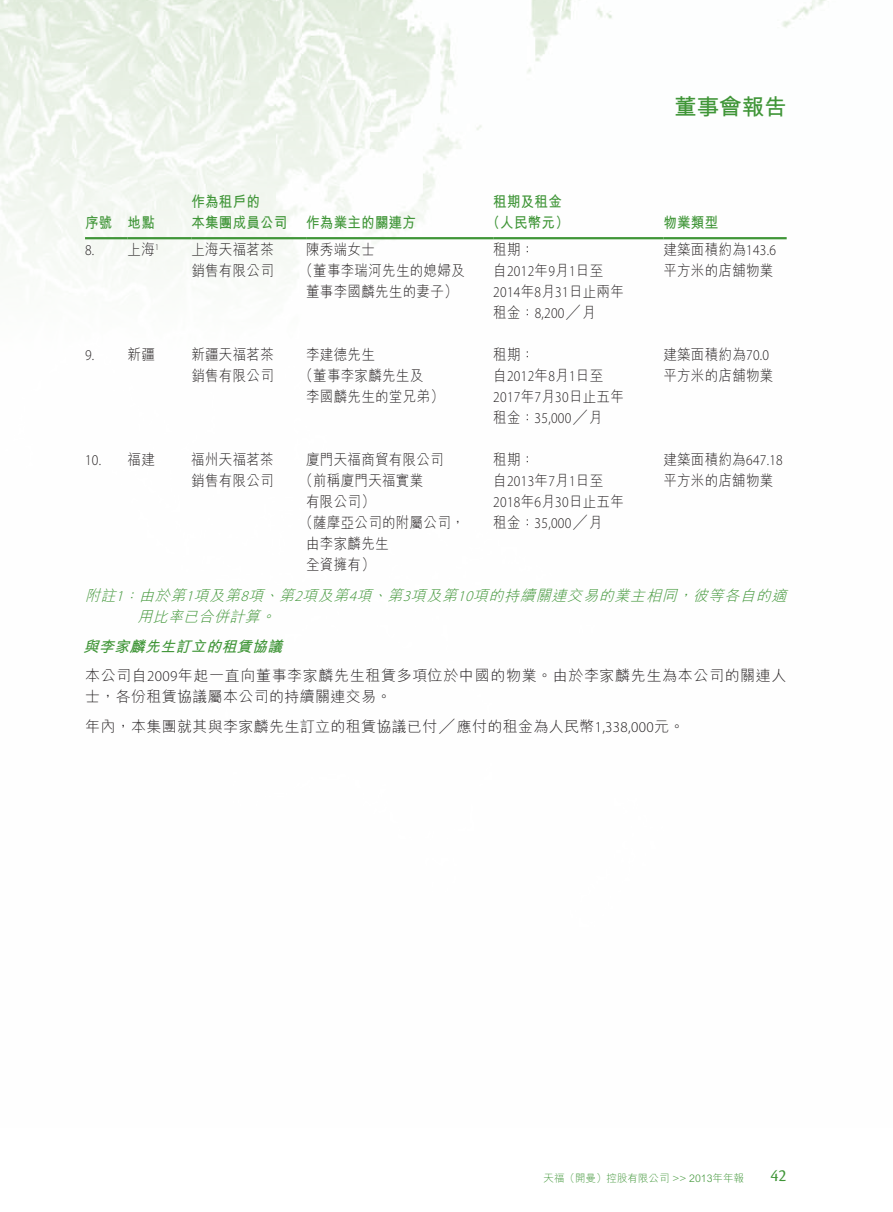
<style>
.page{position:relative;width:893px;height:1212px;background:#fff}
.page>*{position:absolute;margin:0;border:0;box-sizing:border-box;transform-origin:0 0}
.t1{font:700 22.5px "M Hei HK";color:#3f9537}
.t2{font:18px "Cronos Pro Disp";color:#3f9537}
.t3{font:300 15px/21px "M Hei HK";letter-spacing:.02em;color:#231f20;scale:.9 1}
.t4{font:300 15px/21px "Myriad Pro";letter-spacing:.02em;color:#231f20;scale:.9 1}
.t5{font:300 15px/29.5px "M Hei HK";letter-spacing:.02em;color:#231f20}
.t6{font:300 15px/29.5px "M Hei HK";letter-spacing:.04em;color:#231f20}
.t7{font:italic 300 15px/21px "M Hei HK";color:#3f9537}
.t8{font:700 15px/21px "M Hei HK";letter-spacing:.02em;color:#3f9537;scale:.9 1}
.t9{font:300 10.5px "M Hei HK";color:#3f9537}
.s1{font-family:"M Hei HK"}
.s2{font-family:"Myriad Pro"}
.s3{font-weight:700;font-style:italic;color:#3f9537}
</style>
<div class="page">
<img style="left:0;top:0;width:826px;height:276px">
<hr style="left:85px;top:237px;width:43px;height:2px;background:#3f9537">
<hr style="left:128px;top:237px;width:63px;height:2px;background:#3f9537">
<hr style="left:191px;top:237px;width:115px;height:2px;background:#3f9537">
<hr style="left:306px;top:237px;width:187px;height:2px;background:#3f9537">
<hr style="left:493px;top:237px;width:170px;height:2px;background:#3f9537">
<hr style="left:663px;top:237px;width:124px;height:2px;background:#3f9537">
<p class="t8" style="left:85px;top:211px;width:79px">序號 地點</p>
<p class="t8" style="left:191px;top:190px;width:251px">作為租戶的<br>本集團成員公司 作為業主的關連方</p>
<p class="t8" style="left:486px;top:190px;width:93px;text-align:center">租期及租金（人民幣元）</p>
<p class="t4" style="left:85px;top:240px;width:84px">8. <span class="s1">上海</span><sup>1</sup></p>
<p class="t3" style="left:191px;top:239px;width:93px">上海天福茗茶銷售有限公司</p>
<p class="t3" style="left:306px;top:239px;width:78px">陳秀端女士</p>
<p class="t3" style="left:299px;top:260px;width:185px">（董事李瑞河先生的媳婦及</p>
<p class="t3" style="left:306px;top:281px;width:170px">董事李國麟先生的妻子）</p>
<p class="t4" style="left:85px;top:345px;width:79px">9. <span class="s1">新疆</span></p>
<p class="t3" style="left:191px;top:344px;width:93px">新疆天福茗茶銷售有限公司</p>
<p class="t3" style="left:306px;top:344px;width:78px">李建德先生</p>
<p class="t3" style="left:299px;top:365px;width:139px">（董事李家麟先生及</p>
<p class="t3" style="left:306px;top:386px;width:154px">李國麟先生的堂兄弟）</p>
<p class="t4" style="left:85px;top:450px;width:79px">10. <span class="s1">福建</span></p>
<p class="t3" style="left:191px;top:449px;width:93px">福州天福茗茶銷售有限公司</p>
<p class="t3" style="left:306px;top:449px;width:154px">廈門天福商貿有限公司</p>
<p class="t3" style="left:299px;top:470px;width:139px">（前稱廈門天福實業</p>
<p class="t3" style="left:306px;top:491px;width:78px">有限公司）</p>
<p class="t3" style="left:299px;top:512px;width:185px">（薩摩亞公司的附屬公司，</p>
<p class="t3" style="left:306px;top:533px;width:93px">由李家麟先生</p>
<p class="t3" style="left:306px;top:554px;width:78px">全資擁有）</p>
<p class="t3" style="left:493px;top:239px;width:47px">租期：</p>
<p class="t4" style="left:493px;top:261px;width:147px"><span class="s1">自</span>2012<span class="s1">年</span>9<span class="s1">月</span>1<span class="s1">日至<br></span>2014<span class="s1">年</span>8<span class="s1">月</span>31<span class="s1">日止兩年</span></p>
<p class="t3" style="left:493px;top:302px;width:115px">租金：<span class="s2">8,200</span>╱月</p>
<p class="t3" style="left:493px;top:344px;width:47px">租期：</p>
<p class="t4" style="left:493px;top:366px;width:147px"><span class="s1">自</span>2012<span class="s1">年</span>8<span class="s1">月</span>1<span class="s1">日至<br></span>2017<span class="s1">年</span>7<span class="s1">月</span>30<span class="s1">日止五年租金：</span>35,000<span class="s1">╱月</span></p>
<p class="t3" style="left:493px;top:449px;width:47px">租期：</p>
<p class="t4" style="left:493px;top:471px;width:147px"><span class="s1">自</span>2013<span class="s1">年</span>7<span class="s1">月</span>1<span class="s1">日至<br></span>2018<span class="s1">年</span>6<span class="s1">月</span>30<span class="s1">日止五年租金：</span>35,000<span class="s1">╱月</span></p>
<h1 class="t1" style="left:674px;top:90px;width:114px">董事會報告</h1>
<p class="t8" style="left:663px;top:211px;width:62px">物業類型</p>
<p class="t3" style="left:663px;top:239px;width:127px">建築面積約為<span class="s2">143.6</span>平方米的店舖物業</p>
<p class="t3" style="left:663px;top:344px;width:124px">建築面積約為<span class="s2">70.0</span>平方米的店舖物業</p>
<p class="t3" style="left:663px;top:449px;width:134px">建築面積約為<span class="s2">647.18</span>平方米的店舖物業</p>
<p class="t7" style="left:137px;top:584px;width:656px;text-indent:-52px">附註<span class="s2">1</span>：由於第<span class="s2">1</span>項及第<span class="s2">8</span>項、第<span class="s2">2</span>項及第<span class="s2">4</span>項、第<span class="s2">3</span>項及第<span class="s2">10</span>項的持續關連交易的業主相同，彼等各自的適用比率已合併計算。</p>
<p class="t6" style="left:83px;top:631px;width:705px"><span class="s3">與李家麟先生訂立的租賃協議<br></span>本公司自<span class="s2">2009</span>年起一直向董事李家麟先生租賃多項位於中國的物業。由於李家麟先生為本公司的關連人</p>
<p class="t5" style="left:85px;top:681px;width:601px">士，各份租賃協議屬本公司的持續關連交易。<br>年內，本集團就其與李家麟先生訂立的租賃協議已付╱應付的租金為人民幣<span class="s2">1,338,000</span>元。</p>
<p class="t9" style="left:544px;top:1171px;width:202px">天福（開曼）控股有限公司 &gt;&gt; 2013年年報</p>
<p class="t2" style="left:770px;top:1165px;width:18px">42</p>
</div>
